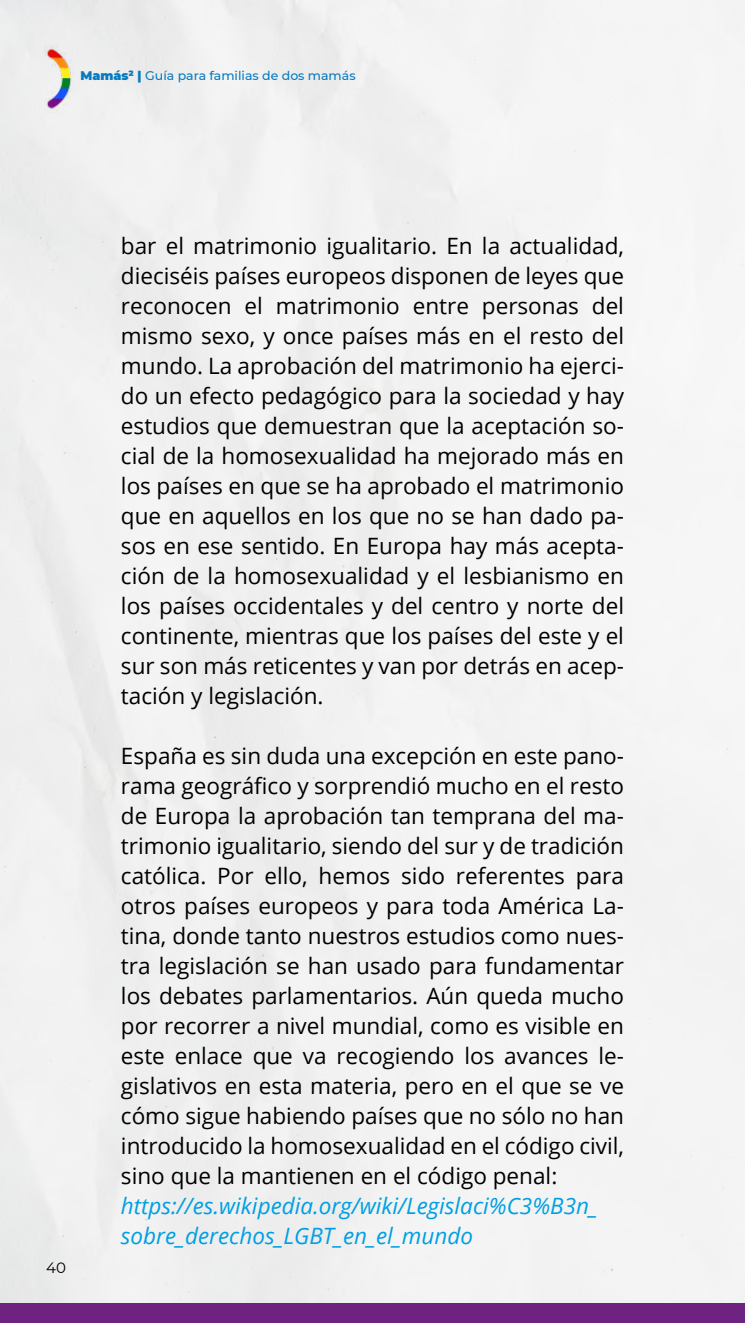
<style>
.page{position:relative;width:745px;height:1323px;background:#fff}
.page>*{position:absolute;margin:0;border:0;box-sizing:border-box;transform-origin:0 0}
.t1{font:22.5px/30px "Open Sans";color:#000;text-align:justify}
.t2{font:italic 22.5px/30px "Open Sans";color:#009fe3}
.t3{font:15px "Montserrat";color:#000}
.t4{font:500 12.5px "Montserrat";color:#067bc0}
.s1{font-weight:900}
</style>
<div class="page">
<div style="left:0;top:1303px;width:744px;height:20px;background:#6f2380"></div>
<img style="left:44px;top:45px;width:29px;height:67px">
<p class="t4" style="left:80px;top:67px;width:276px"><span class="s1">Mamás² |</span> Guía para familias de dos mamás</p>
<p class="t3" style="left:46px;top:1257px;width:21px">40</p>
<p class="t1" style="left:121px;top:230px;width:504px">bar el matrimonio igualitario. En la actualidad, dieciséis países europeos disponen de leyes que reconocen el matrimonio entre personas del mismo sexo, y once países más en el resto del mundo. La aprobación del matrimonio ha ejerci&shy;do un efecto pedagógico para la sociedad y hay estudios que demuestran que la aceptación so&shy;cial de la homosexualidad ha mejorado más en los países en que se ha aprobado el matrimonio que en aquellos en los que no se han dado pa&shy;sos en ese sentido. En Europa hay más acepta&shy;ción de la homosexualidad y el lesbianismo en los países occidentales y del centro y norte del continente, mientras que los países del este y el sur son más reticentes y van por detrás en acep&shy;tación y legislación.</p>
<p class="t1" style="left:121px;top:740px;width:504px">España es sin duda una excepción en este pano&shy;rama geográfico y sorprendió mucho en el resto de Europa la aprobación tan temprana del ma&shy;trimonio igualitario, siendo del sur y de tradición católica. Por ello, hemos sido referentes para otros países europeos y para toda América La&shy;tina, donde tanto nuestros estudios como nues&shy;tra legislación se han usado para fundamentar los debates parlamentarios. Aún queda mucho por recorrer a nivel mundial, como es visible en este enlace que va recogiendo los avances le&shy;gislativos en esta materia, pero en el que se ve cómo sigue habiendo países que no sólo no han introducido la homosexualidad en el código civil, sino que la mantienen en el código penal:</p>
<p class="t2" style="left:121px;top:1190px;width:478px">https://es.wikipedia.org/wiki/Legislaci%C3%B3n_ sobre_derechos_LGBT_en_el_mundo</p>
</div>
